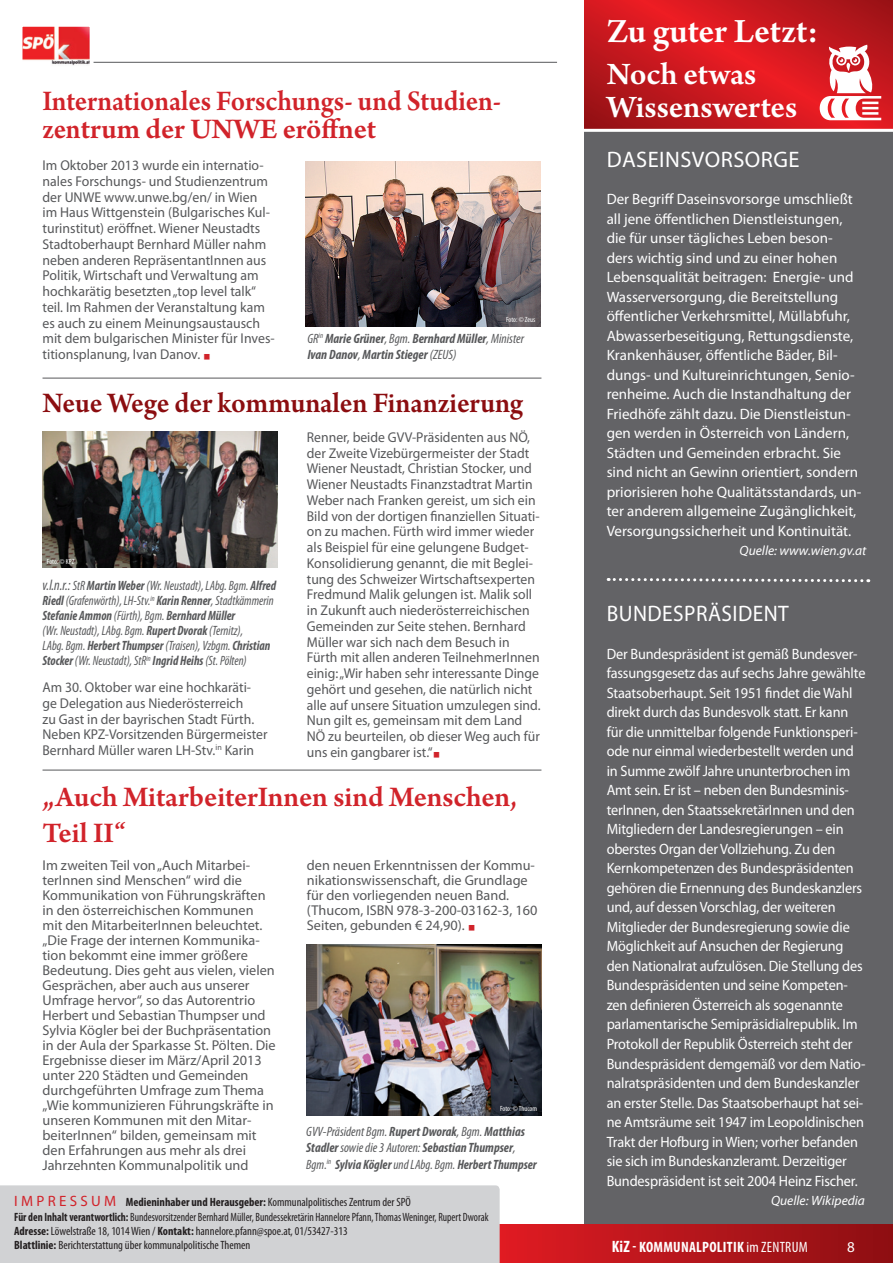
<style>
.page{position:relative;width:893px;height:1263px;background:#fff}
.page>*{position:absolute;margin:0;border:0;box-sizing:border-box;transform-origin:0 0}
.t1{font:600 36px "Arno Pro";color:#fff}
.t2{font:600 33px/33px "Arno Pro";letter-spacing:-.005em;color:#fff}
.t3{font:600 30px/28.5px "Arno Pro";letter-spacing:-.005em;color:#d1232a;scale:.94 1}
.t4{font:600 30px/36px "Arno Pro";letter-spacing:-.005em;color:#d1232a}
.t5{font:600 30px "Arno Pro";letter-spacing:-.005em;color:#8b0d10;scale:.96 1}
.t6{font:22.5px "Myriad Pro";letter-spacing:.02em;color:#fff}
.t7{font:22.5px "Myriad Pro";letter-spacing:.02em;color:#fff;scale:.95 1}
.t8{font:15px/19.5px "Myriad Pro";letter-spacing:-.01em;color:#fff;scale:.95 1}
.t9{font:15px/19.5px "Myriad Pro";letter-spacing:-.01em;color:#fff}
.t10{font:700 condensed 15px "Myriad Pro";letter-spacing:.02em;color:#fff}
.t11{font:14.25px/15px "Myriad Pro";color:#57585a}
.t12{font:14.25px/15.8px "Myriad Pro";color:#57585a;scale:.96 1}
.t13{font:italic condensed 13.5px/15px "Myriad Pro";color:#57585a;scale:.93 1}
.t14{font:italic 700 condensed 13.5px/16.5px "Myriad Pro";color:#57585a}
.t15{font:italic 13.5px "Myriad Pro";color:#fff}
.t16{font:condensed 12px/14.4px "Myriad Pro";color:#231f20}
.t17{font:condensed 7.5px "Myriad Pro";color:#fff}
.s1{color:#d1232a}
.s2{font-weight:400}
.s3{font-size:15px}
.s4{font-weight:700}
.s5{font-stretch:normal;font-size:15px;color:#d1232a}
.s6{font-size:16.5px}
</style>
<div class="page">
<div style="left:583px;top:0;width:310px;height:1225px;background:#636366"></div>
<svg style="left:500px;top:1225px;width:393px;height:38px;background:#b5151a"></svg>
<svg style="left:608px;top:578px;width:261px;height:5px"></svg>
<svg style="left:22px;top:26px;width:68px;height:40px"></svg>
<hr style="left:94px;top:62px;width:463px;height:1px;background:#57585a">
<svg style="left:583px;top:0;width:310px;height:132px;background:#d13237"></svg>
<hr style="left:43px;top:378px;width:498px;height:1px;background:#57585a">
<hr style="left:43px;top:770px;width:498px;height:1px;background:#57585a">
<div style="left:0;top:1185px;width:500px;height:78px;background:#d1d2d4"></div>
<img style="left:305px;top:161px;width:236px;height:165px">
<img style="left:43px;top:431px;width:235px;height:137px">
<img style="left:306px;top:944px;width:235px;height:171px">
<h3 class="t3" style="left:43px;top:88px;width:489px">Internationales Forschungs- und Studien&shy;zentrum der UNWE eröffnet</h3>
<p class="t11" style="left:43px;top:157px;width:234px;line-height:15.8px">Im Oktober 2013 wurde ein internatio&shy;nales Forschungs- und Studienzentrum der UNWE www.unwe.bg/en/ in Wien im Haus Wittgenstein (Bulgarisches Kul&shy;turinstitut) eröffnet. Wiener Neustadts Stadtoberhaupt Bernhard Müller nahm neben anderen RepräsentantInnen aus Politik, Wirtschaft und Verwaltung am hochkarätig besetzten „top level talk“ teil. Im Rahmen der Veranstaltung kam es auch zu einem Meinungsaustausch mit dem bulgarischen Minister für Inves&shy;titionsplanung, Ivan Danov. <span class="s1">○</span></p>
<p class="t17" style="left:506px;top:315px;width:31px">Foto: © Zeus</p>
<p class="t14" style="left:307px;top:330px;width:218px"><span class="s2">GR</span><sup>in</sup> Marie Grüner<span class="s2">, Bgm.</span> Bernhard Müller<span class="s2">, Minister<br></span>Ivan Danov<span class="s2">,</span> Martin Stieger <span class="s2">(ZEUS)</span></p>
<h3 class="t5" style="left:43px;top:386px;width:502px">Neue Wege der kommunalen Finanzierung</h3>
<p class="t17" style="left:47px;top:557px;width:29px">Foto: © KPZ</p>
<p class="t13" style="left:43px;top:578px;width:253px"><span class="s3">v.l.n.r.:</span> StR <span class="s4">Martin Weber</span> (Wr. Neustadt), LAbg. Bgm. <span class="s4">Alfred Riedl</span> (Grafenwörth), LH-Stv.<sup>in</sup> <span class="s4">Karin Renner</span>, Stadtkämmerin <span class="s4">Stefanie Ammon</span> (Fürth), Bgm. <span class="s4">Bernhard Müller<br></span>(Wr. Neustadt), LAbg. Bgm. <span class="s4">Rupert Dvorak</span> (Ternitz),<br>LAbg. Bgm. <span class="s4">Herbert Thumpser</span> (Traisen), Vzbgm. <span class="s4">Christian Stocker</span> (Wr. Neustadt), StR<sup>in</sup> <span class="s4">Ingrid Heihs</span> (St. Pölten)</p>
<p class="t12" style="left:43px;top:679px;width:236px">Am 30. Oktober war eine hochkaräti&shy;ge Delegation aus Niederösterreich<br>zu Gast in der bayrischen Stadt Fürth.<br>Neben KPZ-Vorsitzenden Bürgermeister Bernhard Müller waren LH-Stv.<sup>in</sup> Karin</p>
<p class="t12" style="left:307px;top:429px;width:245px">Renner, beide GVV-Präsidenten aus NÖ, der Zweite Vizebürgermeister der Stadt Wiener Neustadt, Christian Stocker, und Wiener Neustadts Finanzstadtrat Martin Weber nach Franken gereist, um sich ein Bild von der dortigen finanziellen Situati&shy;on zu machen. Fürth wird immer wieder als Beispiel für eine gelungene Budget-Konsolidierung genannt, die mit Beglei&shy;tung des Schweizer Wirtschaftsexperten Fredmund Malik gelungen ist. Malik soll in Zukunft auch niederösterreichischen Gemeinden zur Seite stehen. Bernhard Müller war sich nach dem Besuch in Fürth mit allen anderen TeilnehmerInnen einig: „Wir haben sehr interessante Dinge gehört und gesehen, die natürlich nicht alle auf unsere Situation umzulegen sind.<br>Nun gilt es, gemeinsam mit dem Land NÖ zu beurteilen, ob dieser Weg auch für uns ein gangbarer ist.“<span class="s1">○</span></p>
<h3 class="t4" style="left:43px;top:781px;width:476px">„Auch MitarbeiterInnen sind Menschen,<br>Teil II“</h3>
<p class="t11" style="left:43px;top:857px;width:235px">Im zweiten Teil von „Auch Mitarbei&shy;terInnen sind Menschen“ wird die Kommunikation von Führungskräften in den österreichischen Kommunen mit den MitarbeiterInnen beleuchtet. „Die Frage der internen Kommunika&shy;tion bekommt eine immer größere Bedeutung. Dies geht aus vielen, vielen Gesprächen, aber auch aus unserer Umfrage hervor“, so das Autorentrio Herbert und Sebastian Thumpser und Sylvia Kögler bei der Buchpräsentation in der Aula der Sparkasse St. Pölten. Die Ergebnisse dieser im März/April 2013 unter 220 Städten und Gemeinden durchgeführten Umfrage zum Thema „Wie kommunizieren Führungskräfte in unseren Kommunen mit den Mitar&shy;beiterInnen“ bilden, gemeinsam mit den Erfahrungen aus mehr als drei Jahrzehnten Kommunalpolitik und</p>
<p class="t11" style="left:307px;top:857px;width:232px">den neuen Erkenntnissen der Kommu&shy;nikationswissenschaft, die Grundlage für den vorliegenden neuen Band. (Thucom, ISB N 978-3-200-03162-3, 160<br>Seiten, gebunden € 24,90). <span class="s1">○</span></p>
<p class="t17" style="left:500px;top:1104px;width:38px">Foto: © Thucom</p>
<p class="t14" style="left:306px;top:1123px;width:232px"><span class="s2">GVV-Präsident Bgm.</span> Rupert Dworak<span class="s2">, Bgm.</span> Matthias<br>Stadler <span class="s2">sowie die 3 Autoren:</span> Sebastian Thumpser<span class="s2">,<br>Bgm.</span><sup>in</sup> Sylvia Kögler <span class="s2">und LAbg. Bgm.</span> Herbert Thumpser</p>
<p class="t16" style="left:14px;top:1195px;width:476px"><span class="s5">i m p r e s s u m</span> <span class="s4">Medieninhaber und Herausgeber:</span> Kommunalpolitisches Zentrum der SPÖ<br><span class="s4">Für den Inhalt verantwortlich:</span> Bundesvorsitzender Bernhard Müller, Bundessekretärin Hannelore Pfann, Thomas Weninger, Rupert Dworak <span class="s4">Adresse:</span> Löwelstraße 18, 1014 Wien / <span class="s4">Kontakt:</span> hannelore.pfann@spoe.at, 01/53427-313<br><span class="s4">Blattlinie:</span> Berichterstattung über kommunalpolitische Themen</p>
<h1 class="t1" style="left:607px;top:10px;width:213px">Zu guter Letzt:</h1>
<h2 class="t2" style="left:607px;top:59px;width:192px">Noch etwas<br>Wissenswertes</h2>
<h3 class="t6" style="left:607px;top:145px;width:194px">Daseinsvorsorge</h3>
<p class="t9" style="left:607px;top:189px;width:256px">Der Begriff Daseinsvorsorge umschließt all jene öffentlichen Dienstleistungen, die für unser tägliches Leben beson&shy;ders wichtig sind und zu einer hohen Lebensqualität beitragen: Energie- und Wasserversorgung, die Bereitstellung öffentlicher Verkehrsmittel, Müllabfuhr, Abwasserbeseitigung, Rettungsdienste, Krankenhäuser, öffentliche Bäder, Bil&shy;dungs- und Kultureinrichtungen, Senio&shy;renheime. Auch die Instandhaltung der Friedhöfe zählt dazu. Die Dienstleistun&shy;gen werden in Österreich von Ländern, Städten und Gemeinden erbracht. Sie sind nicht an Gewinn orientiert, sondern priorisieren hohe Qualitätsstandards, un&shy;ter anderem allgemeine Zugänglichkeit, Versorgungssicherheit und Kontinuität.</p>
<p class="t15" style="left:740px;top:542px;width:128px">Quelle: www.wien.gv.at</p>
<h3 class="t7" style="left:607px;top:600px;width:193px">BU NDESPRÄSIDENT</h3>
<p class="t8" style="left:607px;top:644px;width:274px">Der Bundespräsident ist gemäß Bundesver&shy;fassungsgesetz das auf sechs Jahre gewählte Staatsoberhaupt. Seit 1951 findet die Wahl direkt durch das Bundesvolk statt. Er kann für die unmittelbar folgende Funktionsperi&shy;ode nur einmal wiederbestellt werden und in Summe zwölf Jahre ununterbrochen im Amt sein. Er ist – neben den Bundesminis&shy;terInnen, den StaatssekretärInnen und den Mitgliedern der Landesregierungen – ein oberstes Organ der Vollziehung. Zu den Kernkompetenzen des Bundespräsidenten gehören die Ernennung des Bundeskanzlers und, auf dessen Vorschlag, der weiteren Mitglieder der Bundesregierung sowie die Möglichkeit auf Ansuchen der Regierung den Nationalrat aufzulösen. Die Stellung des Bundespräsidenten und seine Kompeten&shy;zen definieren Österreich als sogenannte parlamentarische Semipräsidialrepublik. Im Protokoll der Republik Österreich steht der Bundespräsident demgemäß vor dem Natio&shy;nalratspräsidenten und dem Bundeskanzler an erster Stelle. Das Staatsoberhaupt hat sei&shy;ne Amtsräume seit 1947 im Leopoldinischen Trakt der Hofburg in Wien; vorher befanden sie sich im Bundeskanzleramt. Derzeitiger Bundespräsident ist seit 2004 Heinz Fischer.</p>
<p class="t15" style="left:771px;top:1192px;width:95px">Quelle: Wikipedia</p>
<p class="t10" style="left:612px;top:1237px;width:198px"><span class="s6">KiZ</span> - Kommunalpolitik <span class="s2">im Zentrum</span></p>
<p class="t9" style="left:847px;top:1236px;width:9px">8</p>
</div>
